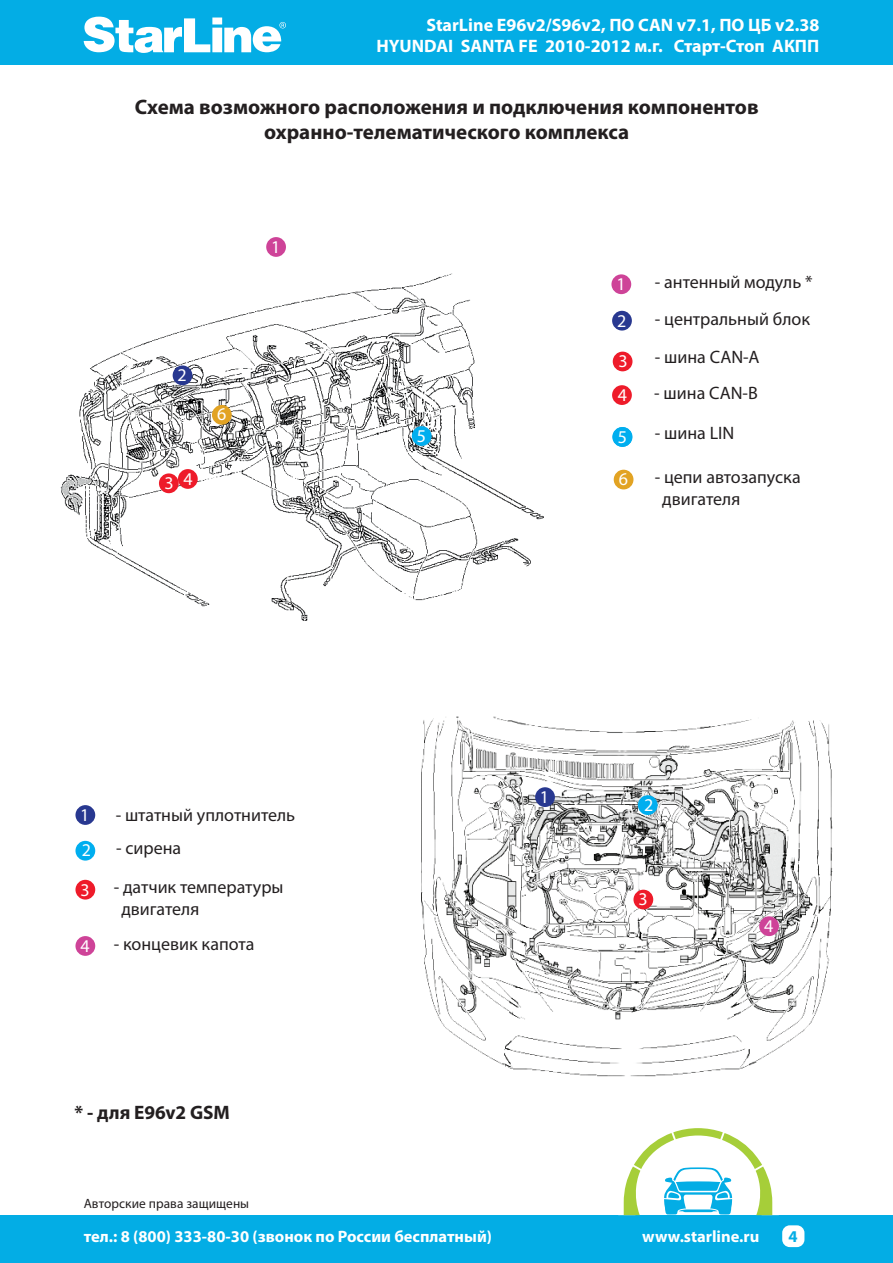
<style>
.page{position:relative;width:893px;height:1263px;background:#fff}
.page>*{position:absolute;margin:0;border:0;box-sizing:border-box;transform-origin:0 0}
.t1{font:700 21px "Myriad Pro";color:#231f20}
.текст_таблиц_заголовки{font:700 19.5px "Myriad Pro";letter-spacing:-.005em;color:#231f20}
.t2{font:18px "Myriad Pro";color:#231f20}
.t3{font:700 18px/21.6px "Myriad Pro";color:#fff;text-align:right}
.t4{font:18px "Myriad Pro";color:#fff}
.t5{font:700 16.5px "Myriad Pro";color:#fff}
.t6{font:700 16.5px "Myriad Pro";color:#03ade5}
.t7{font:13.5px "Myriad Pro";color:#231f20}
</style>
<div class="page">
<div style="left:0;top:0;width:893px;height:65px;background:#03ade5"></div>
<svg style="left:84px;top:17px;width:202px;height:36px"></svg>
<div style="left:0;top:1215px;width:893px;height:48px;background:#03ade5"></div>
<div style="left:782px;top:1225px;width:22px;height:22px;background:#fff;border-radius:8px"></div>
<svg style="left:623px;top:1128px;width:150px;height:87px"></svg>
<img style="left:421px;top:716px;width:412px;height:361px">
<img style="left:60px;top:273px;width:484px;height:348px">
<div style="left:75px;top:841px;width:20px;height:20px;background:#00aeef;border-radius:50%"></div>
<div style="left:75px;top:936px;width:20px;height:20px;background:#ce4398;border-radius:50%"></div>
<div style="left:612px;top:385px;width:20px;height:20px;background:#ee1b2a;border-radius:50%"></div>
<div style="left:75px;top:805px;width:20px;height:20px;background:#283890;border-radius:50%"></div>
<div style="left:75px;top:880px;width:20px;height:19px;background:#ee1b2a;border-radius:50%"></div>
<div style="left:638px;top:795px;width:20px;height:20px;background:#00aeef;border-radius:50%"></div>
<div style="left:759px;top:916px;width:20px;height:20px;background:#ce4398;border-radius:50%"></div>
<div style="left:535px;top:787px;width:20px;height:20px;background:#283890;border-radius:50%"></div>
<div style="left:633px;top:890px;width:20px;height:19px;background:#ee1b2a;border-radius:50%"></div>
<div style="left:614px;top:470px;width:19px;height:19px;background:#e2a323;border-radius:50%"></div>
<div style="left:611px;top:274px;width:20px;height:20px;background:#ce4398;border-radius:50%"></div>
<div style="left:612px;top:311px;width:20px;height:20px;background:#283890;border-radius:50%"></div>
<div style="left:613px;top:352px;width:19px;height:19px;background:#ee1b2a;border-radius:50%"></div>
<div style="left:212px;top:405px;width:20px;height:20px;background:#e2a323;border-radius:50%"></div>
<div style="left:266px;top:237px;width:20px;height:20px;background:#ce4398;border-radius:50%"></div>
<div style="left:173px;top:365px;width:19px;height:20px;background:#283890;border-radius:50%"></div>
<div style="left:178px;top:469px;width:20px;height:20px;background:#ee1b2a;border-radius:50%"></div>
<svg style="left:612px;top:427px;width:20px;height:20px"></svg>
<div style="left:613px;top:427px;width:19px;height:20px;background:#00aeef;border-radius:50%"></div>
<div style="left:412px;top:426px;width:20px;height:20px;background:#00aeef;border-radius:50%"></div>
<div style="left:159px;top:473px;width:20px;height:20px;background:#ee1b2a;border-radius:50%"></div>
<p class="t3" style="left:377px;top:13px;width:444px">StarLine E96v2/S96v2, ПО CAN v7.1, ПО ЦБ v2.38<br>HYUNDAI SANTA FE 2010-2012 м.г. Старт-Стоп АКПП</p>
<p class="t1" style="left:135px;top:93px;width:625px">Схема возможного расположения и подключения компонентов</p>
<p class="t1" style="left:264px;top:118px;width:367px">охранно-телематического комплекса</p>
<p class="t4" style="left:178px;top:364px;width:11px">2</p>
<p class="t4" style="left:165px;top:472px;width:11px">3</p>
<p class="t4" style="left:184px;top:468px;width:11px">4</p>
<p class="t4" style="left:217px;top:403px;width:11px">6</p>
<p class="t4" style="left:271px;top:236px;width:11px">1</p>
<p class="t4" style="left:80px;top:804px;width:11px">1</p>
<p class="t4" style="left:82px;top:839px;width:11px">2</p>
<p class="t4" style="left:80px;top:878px;width:11px">3</p>
<p class="t2" style="left:116px;top:803px;width:181px">- штатный уплотнитель</p>
<p class="t2" style="left:116px;top:837px;width:67px">- сирена</p>
<p class="t2" style="left:114px;top:876px;width:171px">- датчик температуры</p>
<p class="t2" style="left:121px;top:898px;width:80px">двигателя</p>
<p class="t4" style="left:80px;top:935px;width:11px">4</p>
<p class="t2" style="left:114px;top:932px;width:142px">- концевик капота</p>
<p class="текст_таблиц_заголовки" style="left:75px;top:1100px;width:157px">* - для Е96v2 GSM</p>
<p class="t7" style="left:84px;top:1195px;width:167px">Авторские права защищены</p>
<p class="t4" style="left:616px;top:273px;width:11px">1</p>
<p class="t4" style="left:617px;top:309px;width:11px">2</p>
<p class="t4" style="left:618px;top:350px;width:11px">3</p>
<p class="t4" style="left:618px;top:384px;width:11px">4</p>
<p class="t2" style="left:655px;top:271px;width:159px">- антенный модуль *</p>
<p class="t2" style="left:655px;top:307px;width:157px">- центральный блок</p>
<p class="t2" style="left:655px;top:346px;width:106px">- шина CAN-A</p>
<p class="t2" style="left:654px;top:382px;width:105px">- шина CAN-B</p>
<p class="t4" style="left:618px;top:426px;width:11px">5</p>
<p class="t2" style="left:655px;top:422px;width:81px">- шина LIN</p>
<p class="t4" style="left:417px;top:425px;width:11px">5</p>
<p class="t4" style="left:617px;top:426px;width:11px">4</p>
<p class="t4" style="left:619px;top:468px;width:11px">6</p>
<p class="t2" style="left:655px;top:466px;width:148px">- цепи автозапуска</p>
<p class="t2" style="left:662px;top:488px;width:80px">двигателя</p>
<p class="t4" style="left:540px;top:786px;width:11px">1</p>
<p class="t4" style="left:644px;top:793px;width:11px">2</p>
<p class="t4" style="left:638px;top:888px;width:11px">3</p>
<p class="t4" style="left:764px;top:915px;width:11px">4</p>
<p class="t5" style="left:84px;top:1226px;width:410px">тел.: 8 (800) 333-80-30 (звонок по России бесплатный)</p>
<p class="t5" style="left:642px;top:1226px;width:119px">www.starline.ru</p>
<p class="t6" style="left:789px;top:1225px;width:11px">4</p>
</div>
